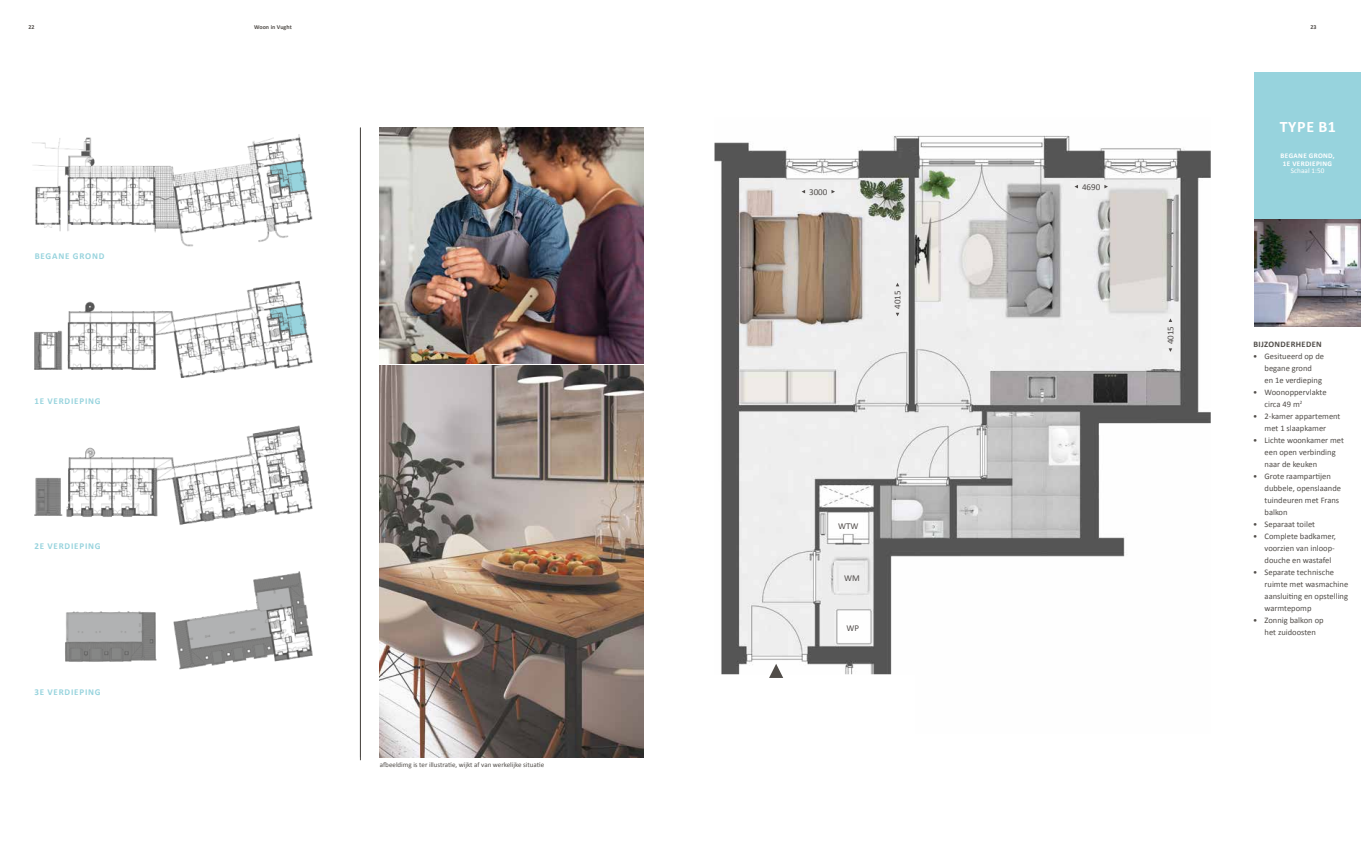
<style>
.page{position:relative;width:1361px;height:851px;background:#fff}
.page>*{position:absolute;margin:0;border:0;box-sizing:border-box;transform-origin:0 0}
.t1{font:700 16px "Calibri";letter-spacing:.04em;color:#fff}
.t2{font:700 9px "Calibri";letter-spacing:.09em;color:#97d3dd}
.t3{font:9px "Calibri";color:#4e4a48}
.t4{font:9px "Calibri";color:#514c4a}
.t5{font:8.5px/12px "Calibri";color:#514d49}
.t6{font:700 8.5px "Calibri";letter-spacing:.04em;color:#514d49}
.t7{font:700 7.1px/7.6px "Calibri";letter-spacing:.05em;color:#fff;text-align:center}
.t8{font:7.1px "Calibri";letter-spacing:.01em;color:#fff}
.t9{font:7px "Calibri";color:#514d49}
.t10{font:700 6px "Calibri";letter-spacing:.01em;color:#514d49}
</style>
<div class="page">
<div style="left:1254px;top:72px;width:107px;height:147px;background:#97d3dd"></div>
<img style="left:1254px;top:219px;width:107px;height:107px">
<img style="left:714px;top:135px;width:496px;height:543px">
<svg style="left:769px;top:663px;width:14px;height:14px"></svg>
<svg style="left:1074px;top:185px;width:4px;height:3px"></svg>
<svg style="left:1104px;top:185px;width:4px;height:3px"></svg>
<svg style="left:801px;top:190px;width:4px;height:3px"></svg>
<svg style="left:831px;top:190px;width:4px;height:3px"></svg>
<svg style="left:1168px;top:348px;width:4px;height:4px"></svg>
<svg style="left:1168px;top:318px;width:4px;height:4px"></svg>
<img style="left:65px;top:571px;width:248px;height:99px">
<img style="left:32px;top:134px;width:281px;height:113px">
<img style="left:34px;top:281px;width:279px;height:97px">
<img style="left:34px;top:425px;width:279px;height:100px">
<hr style="left:360px;top:128px;width:1px;height:632px;background:#514d49">
<img style="left:380px;top:128px;width:263px;height:235px">
<img style="left:380px;top:366px;width:263px;height:391px">
<p class="t10" style="left:28px;top:23px;width:8px">22</p>
<p class="t10" style="left:254px;top:23px;width:39px">Woon in Vught</p>
<p class="t10" style="left:1310px;top:23px;width:8px">23</p>
<h1 class="t1" style="left:1279px;top:117px;width:58px">TYPE B1</h1>
<p class="t2" style="left:35px;top:250px;width:71px">BEGANE GROND</p>
<p class="t2" style="left:35px;top:395px;width:68px">1E VERDIEPING</p>
<p class="t2" style="left:35px;top:540px;width:68px">2E VERDIEPING</p>
<p class="t2" style="left:35px;top:686px;width:68px">3E VERDIEPING</p>
<p class="t9" style="left:380px;top:759px;width:166px">afbeeldimg is ter illustratie, wijkt af van werkelijke situatie</p>
<p class="t3" style="left:809px;top:186px;width:20px">3000</p>
<p class="t3" style="left:892px;top:308px;width:20px;rotate:-90deg">4015</p>
<p class="t4" style="left:838px;top:520px;width:22px">WTW</p>
<p class="t4" style="left:844px;top:572px;width:17px">WM</p>
<p class="t4" style="left:846px;top:622px;width:14px">WP</p>
<p class="t3" style="left:1082px;top:181px;width:20px">4690</p>
<p class="t3" style="left:1165px;top:344px;width:20px;rotate:-90deg">4015</p>
<p class="t7" style="left:1280px;top:151px;width:56px">BEGANE GROND,<br>1E VERDIEPING</p>
<p class="t8" style="left:1290px;top:166px;width:35px">Schaal 1:50</p>
<p class="t6" style="left:1253px;top:339px;width:70px">BIJZONDERHEDEN</p>
<p class="t5" style="left:1264px;top:350px;width:61px;text-indent:-11px">• Gesitueerd op de begane grond<br>en 1e verdieping</p>
<p class="t5" style="left:1264px;top:386px;width:63px;text-indent:-11px">• Woonoppervlakte circa 49 m<sup>2</sup></p>
<p class="t5" style="left:1253px;top:410px;width:89px;text-align:center">• 2-kamer appartement met 1 slaapkamer</p>
<p class="t5" style="left:1264px;top:434px;width:81px;text-indent:-11px">• Lichte woonkamer met een open verbinding naar de keuken</p>
<p class="t5" style="left:1264px;top:470px;width:78px;text-indent:-11px">• Grote raampartijen dubbele, openslaande tuindeuren met Frans balkon</p>
<p class="t5" style="left:1253px;top:518px;width:63px">• Separaat toilet</p>
<p class="t5" style="left:1264px;top:530px;width:73px;text-indent:-11px">• Complete badkamer, voorzien van inloop&shy;douche en wastafel</p>
<p class="t5" style="left:1264px;top:566px;width:85px;text-indent:-11px">• Separate technische ruimte met wasmachine aansluiting en opstelling warmtepomp</p>
<p class="t5" style="left:1253px;top:614px;width:72px;text-align:center">• Zonnig balkon op het zuidoosten</p>
</div>
